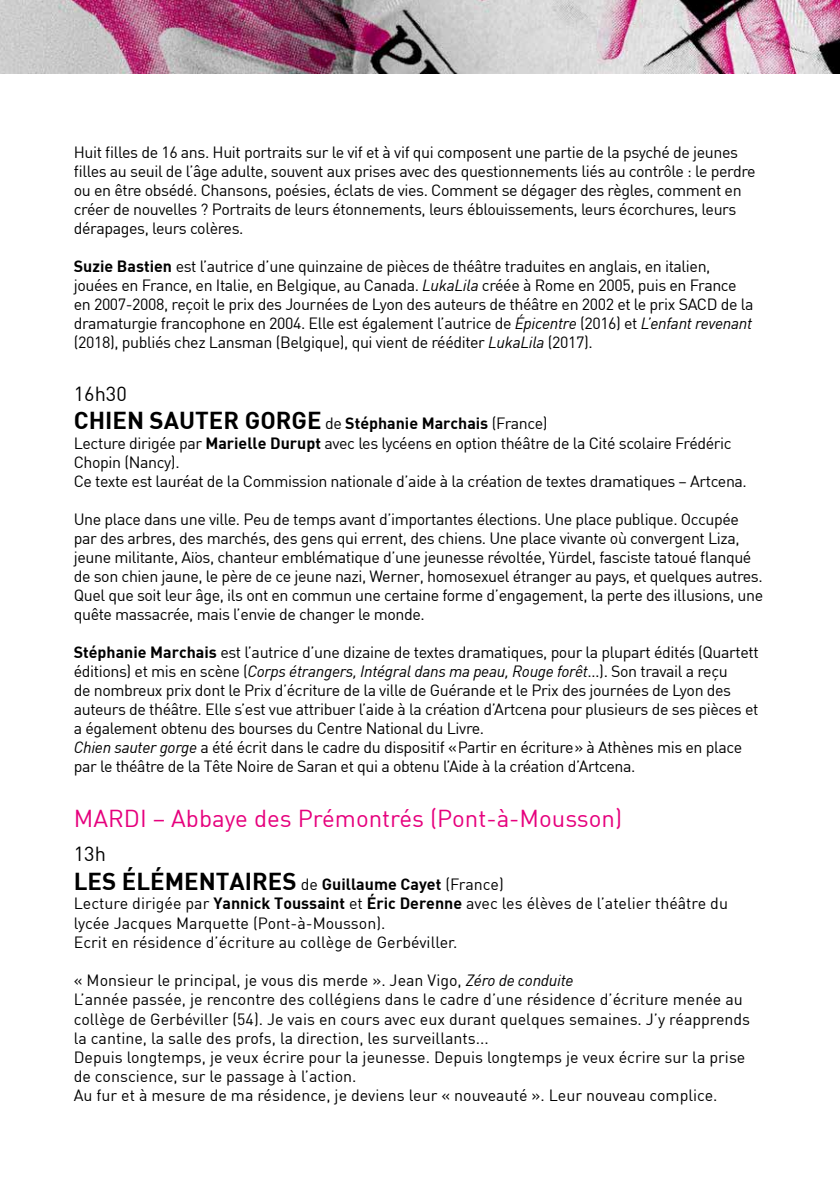
<style>
.page{position:relative;width:840px;height:1191px;background:#fff}
.page>*{position:absolute;margin:0;border:0;box-sizing:border-box;transform-origin:0 0}
.t1{font:24px "DIN";color:#e6007d}
.t2{font:24px "DIN Bold";color:#000}
.t3{font:20px "DIN";color:#000}
.t4{font:16px/19px "DIN";letter-spacing:-.025em;color:#000}
.t5{font:16px/19.2px "DIN";color:#000}
.t6{font:16px "DIN Bold";color:#000}
.s1{font-family:"DIN Bold"}
.s2{font-style:italic}
.s3{font-size:24px}
.s4{font-family:"DIN"}
.s5{font-family:"DIN";font-size:16px}
.s6{font-size:16px}
</style>
<div class="page">
<img style="left:0;top:0;width:839px;height:74px">
<p class="t4" style="left:74px;top:142px;width:683px">Huit filles de 16 ans. Huit portraits sur le vif et à vif qui composent une partie de la psyché de jeunes filles au seuil de l’âge adulte, souvent aux prises avec des questionnements liés au contrôle : le perdre ou en être obsédé. Chansons, poésies, éclats de vies. Comment se dégager des règles, comment en créer de nouvelles ? Portraits de leurs étonnements, leurs éblouissements, leurs écorchures, leurs dérapages, leurs colères.</p>
<p class="t4" style="left:74px;top:256px;width:680px"><span class="s1">Suzie Bastien</span> est l’autrice d’une quinzaine de pièces de théâtre traduites en anglais, en italien, jouées en France, en Italie, en Belgique, au Canada. <span class="s2">LukaLila</span> créée à Rome en 2005, puis en France en 2007-2008, reçoit le prix des Journées de Lyon des auteurs de théâtre en 2002 et le prix SACD de la dramaturgie francophone en 2004. Elle est également l’autrice de <span class="s2">Épicentre</span> (2016) et <span class="s2">L’enfant revenant </span>(2018), publiés chez Lansman (Belgique), qui vient de rééditer <span class="s2">LukaLila</span> (2017).</p>
<p class="t3" style="left:74px;top:381px;width:55px">16h30</p>
<p class="t6" style="left:74px;top:413px;width:475px"><span class="s3">CHIEN SAUTER GORGE</span> <span class="s4">de</span> Stéphanie Marchais <span class="s4">(France)</span></p>
<p class="t4" style="left:74px;top:433px;width:674px">Lecture dirigée par <span class="s1">Marielle Durupt</span> avec les lycéens en option théâtre de la Cité scolaire Frédéric<br>Chopin (Nancy).<br>Ce texte est lauréat de la Commission nationale d’aide à la création de textes dramatiques – Artcena.</p>
<p class="t4" style="left:74px;top:509px;width:690px">Une place dans une ville. Peu de temps avant d’importantes élections. Une place publique. Occupée par des arbres, des marchés, des gens qui errent, des chiens. Une place vivante où convergent Liza, jeune militante, Aïos, chanteur emblématique d’une jeunesse révoltée, Yürdel, fasciste tatoué flanqué de son chien jaune, le père de ce jeune nazi, Werner, homosexuel étranger au pays, et quelques autres.<br>Quel que soit leur âge, ils ont en commun une certaine forme d’engagement, la perte des illusions, une quête massacrée, mais l’envie de changer le monde.</p>
<p class="t4" style="left:74px;top:642px;width:686px"><span class="s1">Stéphanie Marchais</span> est l’autrice d’une dizaine de textes dramatiques, pour la plupart édités (Quartett éditions) et mis en scène (<span class="s2">Corps étrangers, Intégral dans ma peau, Rouge forêt</span>…). Son travail a reçu<br>de nombreux prix dont le Prix d’écriture de la ville de Guérande et le Prix des journées de Lyon des auteurs de théâtre. Elle s’est vue attribuer l’aide à la création d’Artcena pour plusieurs de ses pièces et a également obtenu des bourses du Centre National du Livre.<br><span class="s2">Chien sauter gorge</span> a été écrit dans le cadre du dispositif « Partir en écriture » à Athènes mis en place par le théâtre de la Tête Noire de Saran et qui a obtenu l’Aide à la création d’Artcena.</p>
<h1 class="t1" style="left:74px;top:803px;width:549px">MARDI – Abbaye des Prémontrés (Pont-à-Mousson)</h1>
<p class="t3" style="left:74px;top:841px;width:34px">13h</p>
<h1 class="t2" style="left:74px;top:865px;width:431px">LES ÉLÉMENTAIRES <span class="s5">de</span> <span class="s6">Guillaume Cayet</span> <span class="s5">(France)</span></h1>
<p class="t5" style="left:74px;top:893px;width:655px">Lecture dirigée par <span class="s1">Yannick Toussaint</span> et <span class="s1">Éric Derenne</span> avec les élèves de l’atelier théâtre du lycée Jacques Marquette (Pont-à-Mousson).<br>Ecrit en résidence d’écriture au collège de Gerbéviller.</p>
<p class="t5" style="left:74px;top:970px;width:677px">« Monsieur le principal, je vous dis merde ». Jean Vigo, <span class="s2">Zéro de conduite<br></span>L’année passée, je rencontre des collégiens dans le cadre d’une résidence d’écriture menée au collège de Gerbéviller (54). Je vais en cours avec eux durant quelques semaines. J’y réapprends la cantine, la salle des profs, la direction, les surveillants...<br>Depuis longtemps, je veux écrire pour la jeunesse. Depuis longtemps je veux écrire sur la prise de conscience, sur le passage à l’action.<br>Au fur et à mesure de ma résidence, je deviens leur « nouveauté ». Leur nouveau complice.</p>
</div>
